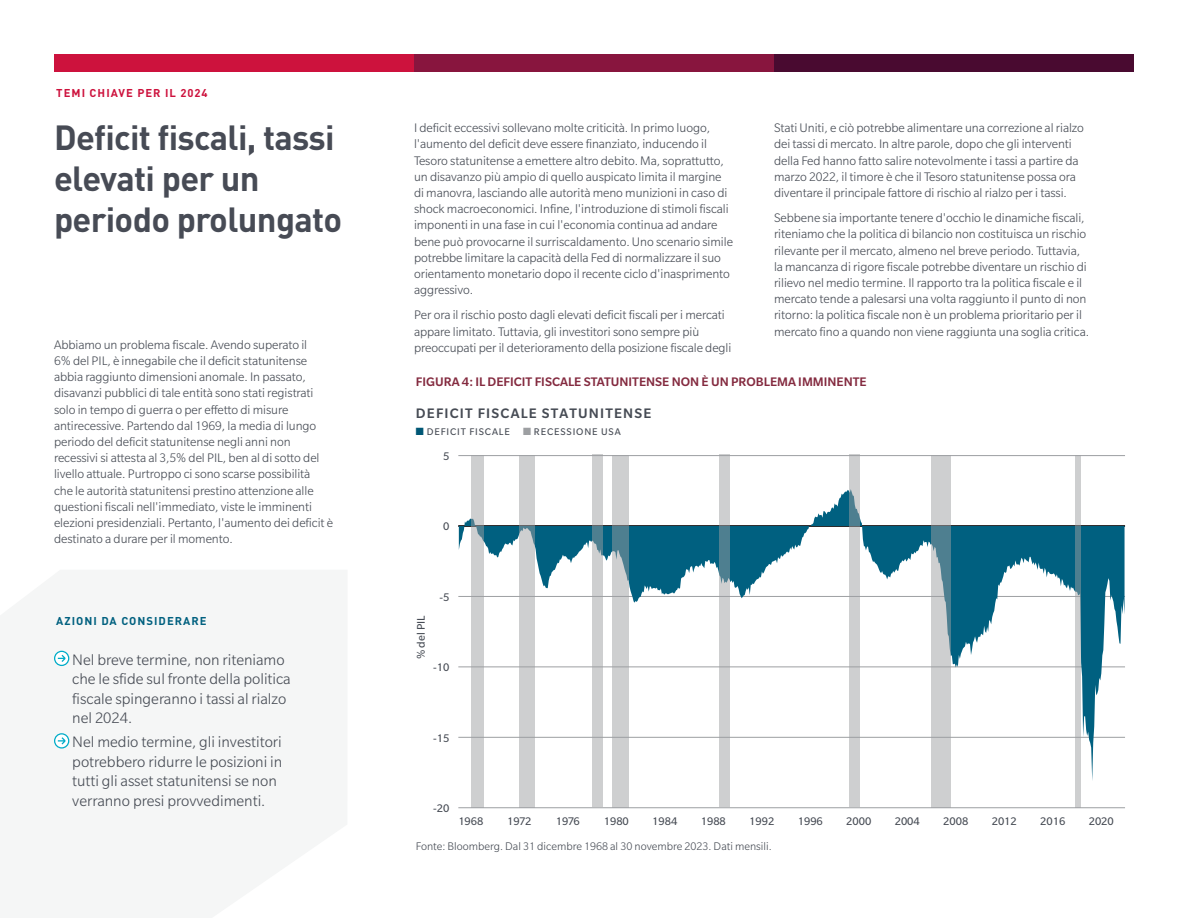
<style>
.page{position:relative;width:1188px;height:918px;background:#fff}
.page>*{position:absolute;margin:0;border:0;box-sizing:border-box;transform-origin:0 0}
.t1{font:700 34.5px/41.4px "DINOT";letter-spacing:-.02em;color:#474b55}
.actions_to_consider{font:300 16.5px/19.5px "Slate Std";color:#464b54}
.t2{font:500 15px "Slate Std";letter-spacing:.08em;color:#464b54}
.body_text{font:300 13.5px/16.2px "Slate Std";letter-spacing:-.005em;color:#464b54}
.t3{font:500 13.5px "Slate Std";color:#842b40}
.t4{font:12px "Slate Std";color:#464b54}
.t5{font:300 12px "Slate Std";color:#464b54}
.t6{font:700 11.25px "DINOT";letter-spacing:.09em;color:#cd123d}
.CALLOUTS{font:700 11.25px "DINOT";letter-spacing:.09em;color:#00607f}
.t7{font:10.5px "Slate Std";letter-spacing:.08em;color:#464b54}
.s1{color:#005775}
.s2{color:#9d9fa2}
</style>
<div class="page">
<div style="left:54px;top:54px;width:360px;height:17px;background:#cd123d"></div>
<div style="left:414px;top:54px;width:360px;height:17px;background:#88153e"></div>
<div style="left:774px;top:54px;width:360px;height:17px;background:#490a30"></div>
<svg style="left:54px;top:651px;width:15px;height:15px"></svg>
<svg style="left:54px;top:733px;width:15px;height:16px"></svg>
<hr style="left:458px;top:807px;width:667px;height:1px;background:#9d9fa2">
<hr style="left:458px;top:737px;width:667px;height:1px;background:#9d9fa2">
<hr style="left:458px;top:667px;width:667px;height:1px;background:#9d9fa2">
<hr style="left:458px;top:596px;width:667px;height:1px;background:#9d9fa2">
<hr style="left:458px;top:525px;width:667px;height:2px;background:#231f20">
<hr style="left:458px;top:455px;width:667px;height:1px;background:#9d9fa2">
<svg style="left:459px;top:489px;width:666px;height:292px"></svg>
<svg style="left:612px;top:456px;width:16px;height:351px;background:#c0c6c9"></svg>
<svg style="left:719px;top:454px;width:10px;height:353px;background:#b9c1c5"></svg>
<svg style="left:931px;top:456px;width:20px;height:351px;background:#b8c1c4"></svg>
<svg style="left:849px;top:454px;width:11px;height:353px;background:#c4c8ca"></svg>
<svg style="left:592px;top:454px;width:11px;height:353px;background:#c5c9cb"></svg>
<svg style="left:1076px;top:456px;width:5px;height:351px;background:#b2bdc1"></svg>
<div style="left:472px;top:455px;width:12px;height:352px;background:#cecfd0"></div>
<div style="left:519px;top:455px;width:16px;height:352px;background:#cecfd0"></div>
<p class="t6" style="left:56px;top:86px;width:153px">TEMI CHIAVE PER IL 2024</p>
<p class="body_text" style="left:414px;top:120px;width:321px">I deficit eccessivi sollevano molte criticità. In primo luogo, l'aumento del deficit deve essere finanziato, inducendo il Tesoro statunitense a emettere altro debito. Ma, soprattutto, un disavanzo più ampio di quello auspicato limita il margine di manovra, lasciando alle autorità meno munizioni in caso di shock macroeconomici. Infine, l'introduzione di stimoli fiscali imponenti in una fase in cui l'economia continua ad andare bene può provocarne il surriscaldamento. Uno scenario simile potrebbe limitare la capacità della Fed di normalizzare il suo orientamento monetario dopo il recente ciclo d'inasprimento aggressivo.</p>
<p class="body_text" style="left:414px;top:307px;width:319px">Per ora il rischio posto dagli elevati deficit fiscali per i mercati appare limitato. Tuttavia, gli investitori sono sempre più preoccupati per il deterioramento della posizione fiscale degli</p>
<p class="t1" style="left:54px;top:115px;width:290px">Deficit fiscali, tassi elevati per un periodo prolungato</p>
<p class="body_text" style="left:774px;top:120px;width:312px">Stati Uniti, e ciò potrebbe alimentare una correzione al rialzo dei tassi di mercato. In altre parole, dopo che gli interventi della Fed hanno fatto salire notevolmente i tassi a partire da marzo 2022, il timore è che il Tesoro statunitense possa ora diventare il principale fattore di rischio al rialzo per i tassi.</p>
<p class="body_text" style="left:774px;top:210px;width:317px">Sebbene sia importante tenere d'occhio le dinamiche fiscali, riteniamo che la politica di bilancio non costituisca un rischio rilevante per il mercato, almeno nel breve periodo. Tuttavia, la mancanza di rigore fiscale potrebbe diventare un rischio di rilievo nel medio termine. Il rapporto tra la politica fiscale e il mercato tende a palesarsi una volta raggiunto il punto di non ritorno: la politica fiscale non è un problema prioritario per il mercato fino a quando non viene raggiunta una soglia critica.</p>
<p class="body_text" style="left:54px;top:336px;width:281px">Abbiamo un problema fiscale. Avendo superato il<br>6% del PIL, è innegabile che il deficit statunitense abbia raggiunto dimensioni anomale. In passato, disavanzi pubblici di tale entità sono stati registrati solo in tempo di guerra o per effetto di misure antirecessive. Partendo dal 1969, la media di lungo periodo del deficit statunitense negli anni non recessivi si attesta al 3,5% del PIL, ben al di sotto del livello attuale. Purtroppo ci sono scarse possibilità<br>che le autorità statunitensi prestino attenzione alle questioni fiscali nell'immediato, viste le imminenti elezioni presidenziali. Pertanto, l'aumento dei deficit è destinato a durare per il momento.</p>
<p class="t3" style="left:416px;top:375px;width:452px">FIGURA 4: IL DEFICIT FISCALE STATUNITENSE NON È UN PROBLEMA IMMINENTE</p>
<p class="t2" style="left:416px;top:405px;width:237px">DEFICIT FISCALE STATUNITENSE</p>
<p class="t7" style="left:416px;top:426px;width:95px"><span class="s1">■</span> DEFICIT FISCALE</p>
<p class="t7" style="left:523px;top:426px;width:99px"><span class="s2">■</span> RECESSIONE USA</p>
<p class="t4" style="left:443px;top:450px;width:8px">5</p>
<p class="t4" style="left:443px;top:520px;width:8px">0</p>
<p class="CALLOUTS" style="left:56px;top:614px;width:152px">AZIONI DA CONSIDERARE</p>
<p class="actions_to_consider" style="left:72px;top:650px;width:220px">Nel breve termine, non riteniamo che le sfide sul fronte della politica fiscale spingeranno i tassi al rialzo nel 2024.</p>
<p class="actions_to_consider" style="left:72px;top:732px;width:212px">Nel medio termine, gli investitori potrebbero ridurre le posizioni in tutti gli asset statunitensi se non verranno presi provvedimenti.</p>
<p class="t4" style="left:415px;top:659px;width:45px;rotate:-90deg">% del PIL</p>
<p class="t4" style="left:439px;top:591px;width:11px">-5</p>
<p class="t4" style="left:433px;top:661px;width:18px">-10</p>
<p class="t4" style="left:433px;top:732px;width:18px">-15</p>
<p class="t4" style="left:433px;top:802px;width:18px">-20</p>
<p class="t4" style="left:458px;top:815px;width:27px">1968</p>
<p class="t4" style="left:507px;top:815px;width:26px">1972</p>
<p class="t4" style="left:556px;top:815px;width:26px">1976</p>
<p class="t4" style="left:604px;top:815px;width:27px">1980</p>
<p class="t4" style="left:652px;top:815px;width:27px">1984</p>
<p class="t4" style="left:701px;top:815px;width:27px">1988</p>
<p class="t4" style="left:749px;top:815px;width:27px">1992</p>
<p class="t4" style="left:798px;top:815px;width:27px">1996</p>
<p class="t4" style="left:846px;top:815px;width:27px">2000</p>
<p class="t4" style="left:895px;top:815px;width:27px">2004</p>
<p class="t4" style="left:943px;top:815px;width:27px">2008</p>
<p class="t4" style="left:992px;top:815px;width:27px">2012</p>
<p class="t4" style="left:1040px;top:815px;width:27px">2016</p>
<p class="t4" style="left:1089px;top:815px;width:27px">2020</p>
<p class="t5" style="left:416px;top:840px;width:357px">Fonte: Bloomberg. Dal 31 dicembre 1968 al 30 novembre 2023. Dati mensili.</p>
</div>
